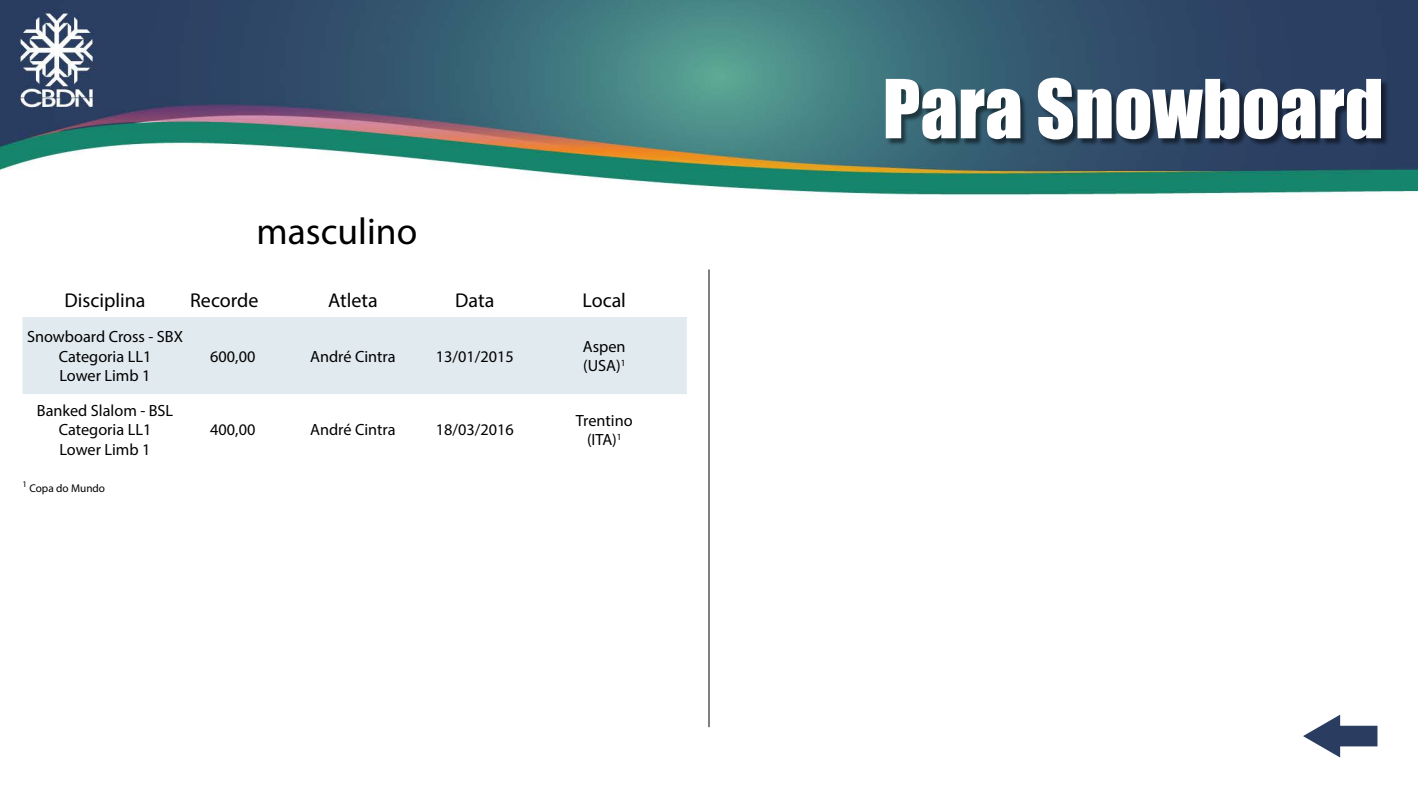
<style>
.page{position:relative;width:1418px;height:798px;background:#fff}
.page>*{position:absolute;margin:0;border:0;box-sizing:border-box;transform-origin:0 0}
.t1{font:75px "Impact";color:#fff}
.t2{font:37.5px "Myriad Pro";color:#000}
.t3{font:20px "Myriad Pro";color:#000}
.t4{font:16.25px/19.5px "Myriad Pro";color:#000;text-align:center}
.t5{font:11.25px "Myriad Pro";color:#000}
</style>
<div class="page">
<img style="left:0;top:0;width:1417px;height:523px">
<svg style="left:1303px;top:714px;width:74px;height:43px"></svg>
<div style="left:886px;top:78px;width:503px;height:69px;background:#000;opacity:.5"></div>
<hr style="left:708px;top:270px;width:1px;height:456px;background:#000">
<div style="left:22px;top:317px;width:665px;height:77px;background:#e0eaef"></div>
<h2 class="t2" style="left:256px;top:208px;width:162px">masculino</h2>
<p class="t3" style="left:64px;top:287px;width:83px">Disciplina</p>
<p class="t3" style="left:190px;top:287px;width:70px">Recorde</p>
<p class="t3" style="left:328px;top:287px;width:51px">Atleta</p>
<p class="t3" style="left:455px;top:287px;width:41px">Data</p>
<p class="t3" style="left:582px;top:287px;width:45px">Local</p>
<p class="t4" style="left:27px;top:326px;width:157px">Snowboard Cross - SBX<br>Categoria LL1<br>Lower Limb 1</p>
<p class="t4" style="left:210px;top:346px;width:47px">600,00</p>
<p class="t4" style="left:310px;top:346px;width:87px">André Cintra</p>
<p class="t4" style="left:436px;top:346px;width:79px">13/01/2015</p>
<p class="t4" style="left:583px;top:336px;width:44px;text-align:left">Aspen (USA)<sup>1</sup></p>
<p class="t4" style="left:37px;top:400px;width:138px">Banked Slalom - BSL<br>Categoria LL1<br>Lower Limb 1</p>
<p class="t5" style="left:22px;top:481px;width:84px"><sup>1</sup> Copa do Mundo</p>
<p class="t4" style="left:210px;top:420px;width:47px">400,00</p>
<p class="t4" style="left:310px;top:420px;width:87px">André Cintra</p>
<p class="t4" style="left:436px;top:420px;width:79px">18/03/2016</p>
<p class="t4" style="left:576px;top:410px;width:58px">Trentino (ITA)<sup>1</sup></p>
<h1 class="t1" style="left:882px;top:51px;width:502px">Para Snowboard</h1>
</div>
